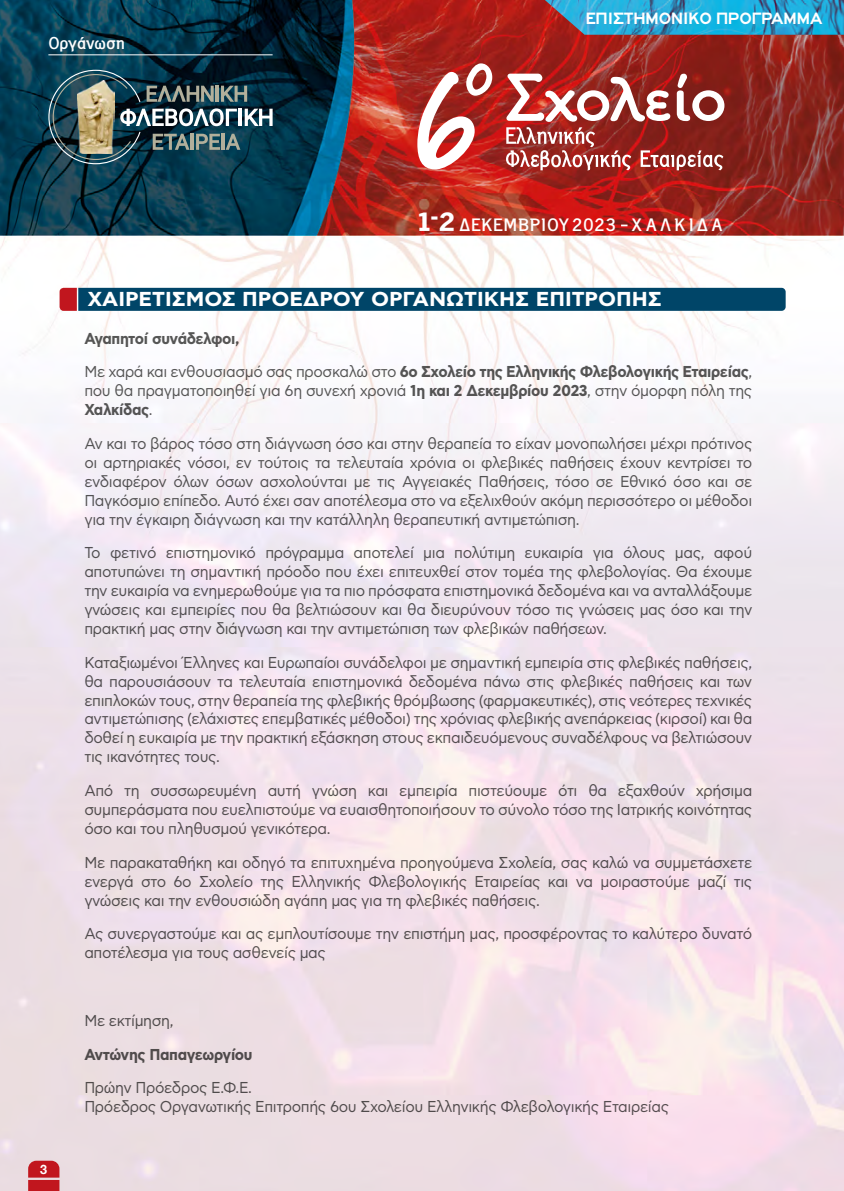
<style>
.page{position:relative;width:844px;height:1191px;background:#fff}
.page>*{position:absolute;margin:0;border:0;box-sizing:border-box;transform-origin:0 0}
.t1{font:700 20.12px "Asty CF Std";color:#fff;scale:1.05 1}
.t2{font:700 17.5px "PF Highway Gothic Ext";color:#fff;scale:.93 1}
.t3{font:700 16.97px "PF Panel";letter-spacing:.065em;color:#fff;scale:1.1 1}
.t4{font:700 16.1px "PF Panel";color:#fff;scale:1.1 1}
.t5{font:15.75px/18.9px "Asty CF Std";letter-spacing:-.025em;color:#575756;text-align:justify;scale:.95 1}
.t6{font:700 15.75px/33.8px "Asty CF Std";letter-spacing:-.025em;color:#575756;scale:.95 1}
.t7{font:700 12.95px "Helvetica Neue";color:#fff}
.s1{font-weight:900;font-size:25.03px}
.s2{font-weight:400}
.s3{font-weight:700}
</style>
<div class="page">
<img style="left:0;top:0;width:843px;height:1191px">
<svg style="left:28px;top:1160px;width:31px;height:31px"></svg>
<svg style="left:48px;top:70px;width:224px;height:94px;background:#3e595f"></svg>
<hr style="left:48px;top:55px;width:224px;height:1px;background:#fff">
<svg style="left:417px;top:63px;width:75px;height:106px"></svg>
<svg style="left:505px;top:74px;width:219px;height:97px"></svg>
<svg style="left:544px;top:0;width:299px;height:35px;background:#309bc5"></svg>
<div style="left:60px;top:288px;width:725px;height:23px;background:#004568"></div>
<p class="t4" style="left:48px;top:34px;width:71px">Οργάνωση</p>
<p class="t2" style="left:585px;top:8px;width:256px">ΕΠΙΣΤΗΜΟΝΙΚΌ ΠΡΌΓΡΑΜΜΑ</p>
<p class="t3" style="left:417px;top:215px;width:279px"><span class="s1">1</span><sup>-</sup><span class="s1">2</span> ΔΕΚΕΜΒΡΊΟΥ2023 ΧΑΛΚΊΔΑ</p>
<p class="t1" style="left:87px;top:287px;width:548px">ΧΑΙΡΕΤΙΣΜΟΣ ΠΡΟΕΔΡΟΥ ΟΡΓΑΝΩΤΙΚΗΣ ΕΠΙΤΡΟΠΗΣ</p>
<p class="t6" style="left:84px;top:322px;width:704px">Αγαπητοί συνάδελφοι,<br><span class="s2">Με χαρά και ενθουσιασμό σας προσκαλώ στο</span> 6ο Σχολείο της Ελληνικής Φλεβολογικής Εταιρείας<span class="s2">,</span></p>
<p class="t5" style="left:84px;top:382px;width:704px">που θα πραγματοποιηθεί για 6η συνεχή χρονιά <span class="s3">1η και 2 Δεκεμβρίου 2023</span>, στην όμορφη πόλη της<br><span class="s3">Χαλκίδας</span>.</p>
<p class="t5" style="left:84px;top:434px;width:704px">Αν και το βάρος τόσο στη διάγνωση όσο και στην θεραπεία το είχαν μονοπωλήσει μέχρι πρότινος οι αρτηριακές νόσοι, εν τούτοις τα τελευταία χρόνια οι φλεβικές παθήσεις έχουν κεντρίσει το ενδιαφέρον όλων όσων ασχολούνται με τις Αγγειακές Παθήσεις, τόσο σε Εθνικό όσο και σε Παγκόσμιο επίπεδο. Αυτό έχει σαν αποτέλεσμα στο να εξελιχθούν ακόμη περισσότερο οι μέθοδοι για την έγκαιρη διάγνωση και την κατάλληλη θεραπευτική αντιμετώπιση.</p>
<p class="t5" style="left:84px;top:544px;width:704px">Το φετινό επιστημονικό πρόγραμμα αποτελεί μια πολύτιμη ευκαιρία για όλους μας, αφού αποτυπώνει τη σημαντική πρόοδο που έχει επιτευχθεί στον τομέα της φλεβολογίας. Θα έχουμε την ευκαιρία να ενημερωθούμε για τα πιο πρόσφατα επιστημονικά δεδομένα και να ανταλλάξουμε γνώσεις και εμπειρίες που θα βελτιώσουν και θα διευρύνουν τόσο τις γνώσεις μας όσο και την πρακτική μας στην διάγνωση και την αντιμετώπιση των φλεβικών παθήσεων.</p>
<p class="t5" style="left:84px;top:653px;width:704px">Καταξιωμένοι Έλληνες και Ευρωπαίοι συνάδελφοι με σημαντική εμπειρία στις φλεβικές παθήσεις, θα παρουσιάσουν τα τελευταία επιστημονικά δεδομένα πάνω στις φλεβικές παθήσεις και των επιπλοκών τους, στην θεραπεία της φλεβικής θρόμβωσης (φαρμακευτικές), στις νεότερες τεχνικές αντιμετώπισης (ελάχιστες επεμβατικές μέθοδοι) της χρόνιας φλεβικής ανεπάρκειας (κιρσοί) και θα δοθεί η ευκαιρία με την πρακτική εξάσκηση στους εκπαιδευόμενους συναδέλφους να βελτιώσουν τις ικανότητες τους.</p>
<p class="t5" style="left:84px;top:781px;width:704px">Από τη συσσωρευμένη αυτή γνώση και εμπειρία πιστεύουμε ότι θα εξαχθούν χρήσιμα συμπεράσματα που ευελπιστούμε να ευαισθητοποιήσουν το σύνολο τόσο της Ιατρικής κοινότητας όσο και του πληθυσμού γενικότερα.</p>
<p class="t5" style="left:84px;top:853px;width:704px">Με παρακαταθήκη και οδηγό τα επιτυχημένα προηγούμενα Σχολεία, σας καλώ να συμμετάσχετε ενεργά στο 6ο Σχολείο της Ελληνικής Φλεβολογικής Εταιρείας και να μοιραστούμε μαζί τις γνώσεις και την ενθουσιώδη αγάπη μας για τη φλεβικές παθήσεις.</p>
<p class="t5" style="left:84px;top:925px;width:704px">Ας συνεργαστούμε και ας εμπλουτίσουμε την επιστήμη μας, προσφέροντας το καλύτερο δυνατό αποτέλεσμα για τους ασθενείς μας</p>
<p class="t7" style="left:40px;top:1159px;width:8px">3</p>
<p class="t5" style="left:84px;top:1011px;width:95px">Με εκτίμηση,</p>
<p class="t6" style="left:84px;top:1038px;width:178px">Αντώνης Παπαγεωργίου</p>
<p class="t5" style="left:84px;top:1079px;width:616px">Πρώην Πρόεδρος Ε.Φ.Ε.<br>Πρόεδρος Οργανωτικής Επιτροπής 6ου Σχολείου Ελληνικής Φλεβολογικής Εταιρείας</p>
</div>
